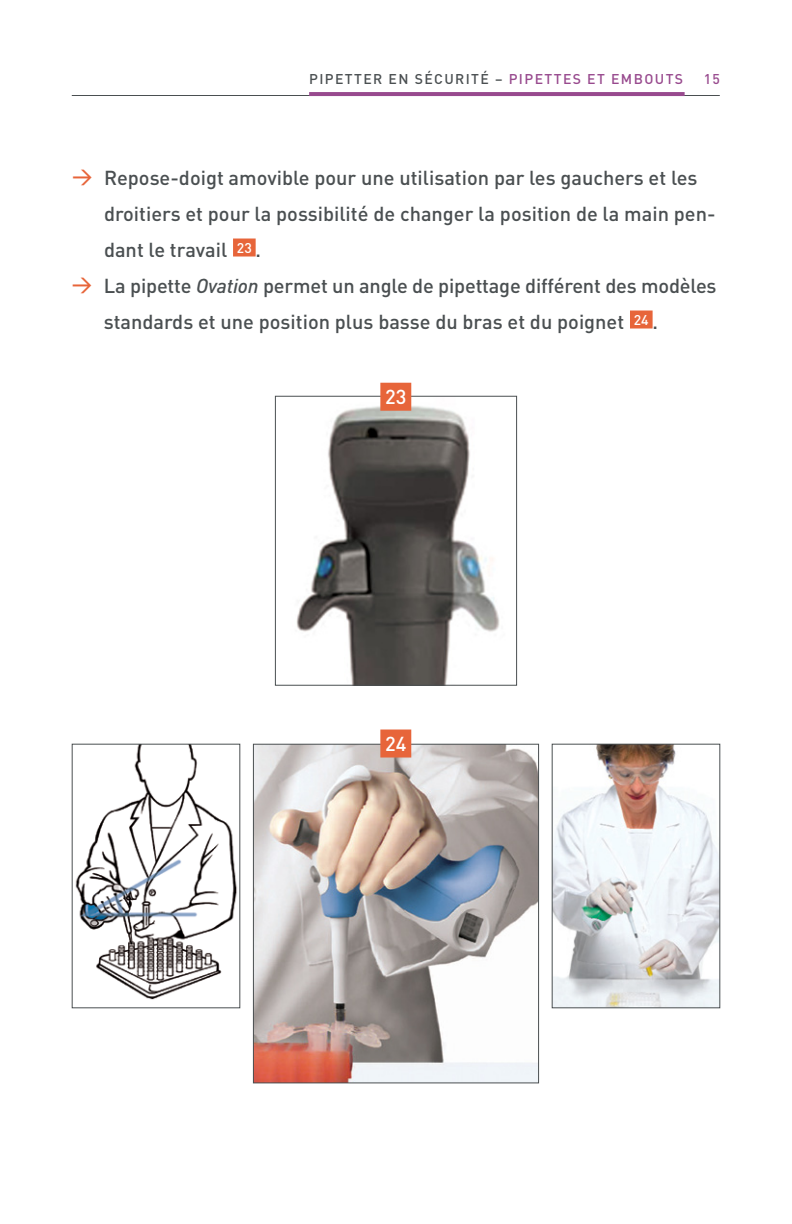
<style>
.page{position:relative;width:792px;height:1224px;background:#fff}
.page>*{position:absolute;margin:0;border:0;box-sizing:border-box;transform-origin:0 0}
.t1{font:500 20px "DIN";color:#4a4f51}
.t2{font:500 20px "DIN";color:#fff}
.t3{font:500 14px "DIN";letter-spacing:.1em;color:#4a4f51}
.t4{font:500 14px "DIN";color:#984a8e}
.s1{color:#984a8e}
.s2{color:#e7653a}
.s3{font-style:italic}
</style>
<div class="page">
<img style="left:255px;top:746px;width:282px;height:335px">
<div style="left:253px;top:744px;width:286px;height:339px;border:1px solid #4a4f51"></div>
<hr style="left:72px;top:95px;width:648px;height:1px;background:#4a4f51">
<hr style="left:309px;top:92px;width:376px;height:4px;background:#984a8e">
<div style="left:233px;top:239px;width:23px;height:18px;background:#e7653a"></div>
<div style="left:630px;top:311px;width:23px;height:18px;background:#e7653a"></div>
<img style="left:296px;top:398px;width:204px;height:285px">
<div style="left:275px;top:396px;width:242px;height:289px;border:1px solid #4a4f51"></div>
<img style="left:75px;top:746px;width:162px;height:254px">
<div style="left:72px;top:744px;width:168px;height:264px;border:1px solid #4a4f51"></div>
<img style="left:554px;top:746px;width:164px;height:260px">
<div style="left:552px;top:744px;width:168px;height:264px;border:1px solid #4a4f51"></div>
<div style="left:380px;top:383px;width:31px;height:28px;background:#e7653a"></div>
<div style="left:380px;top:730px;width:31px;height:28px;background:#e7653a"></div>
<p class="t3" style="left:309px;top:70px;width:376px">PIPETtER EN SÉCURITÉ – <span class="s1">PIPETTES ET EMBOUTS</span></p>
<p class="t4" style="left:704px;top:70px;width:18px">15</p>
<p class="t1" style="left:72px;top:165px;width:627px"><span class="s2">&gt;</span> Repose-doigt amovible pour une utilisation par les gauchers et les</p>
<p class="t1" style="left:104px;top:201px;width:613px">droitiers et pour la possibilité de changer la position de la main pen-</p>
<p class="t1" style="left:104px;top:237px;width:159px">dant le travail <sup>23</sup> .</p>
<p class="t1" style="left:72px;top:273px;width:646px"><span class="s2">&gt;</span> La pipette <span class="s3">Ovation</span> permet un angle de pipettage différent des modèles</p>
<p class="t1" style="left:104px;top:309px;width:556px">standards et une position plus basse du bras et du poignet <sup>24</sup> .</p>
<p class="t2" style="left:385px;top:384px;width:23px">23</p>
<p class="t2" style="left:385px;top:731px;width:23px">24</p>
</div>
